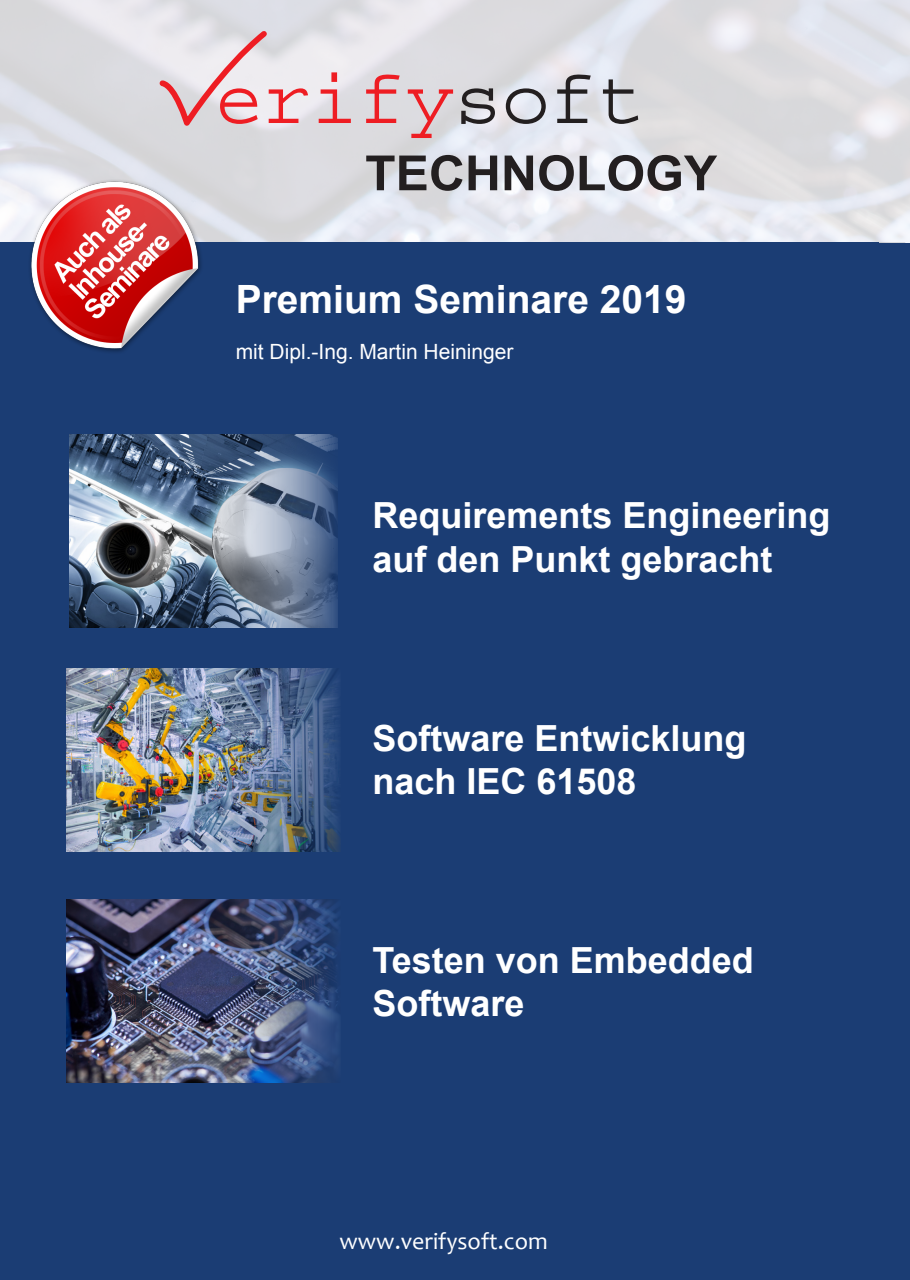
<style>
.page{position:relative;width:910px;height:1280px;background:#fff}
.page>*{position:absolute;margin:0;border:0;box-sizing:border-box;transform-origin:0 0}
.basic_without_line_a{font:700 39px "Arial";color:#fff}
.basic_without_line_a-2{font:700 36px/43.2px "Arial";color:#fff}
.t1{font:24px "Candara";color:#fff}
.basic_without_line_a-3{font:21px "Arial";color:#fff}
</style>
<div class="page">
<svg style="left:319px;top:72px;width:32px;height:51px;background:#e6b5bb"></svg>
<svg style="left:366px;top:75px;width:34px;height:48px;background:#e1a0a5"></svg>
<svg style="left:408px;top:89px;width:45px;height:49px;background:#deadb2"></svg>
<svg style="left:461px;top:88px;width:34px;height:36px"></svg>
<svg style="left:506px;top:88px;width:40px;height:36px"></svg>
<svg style="left:557px;top:75px;width:34px;height:48px;background:#a5a5ab"></svg>
<svg style="left:603px;top:79px;width:35px;height:45px;background:#aeaeb3"></svg>
<svg style="left:366px;top:155px;width:96px;height:36px;background:#8c8b8e"></svg>
<svg style="left:469px;top:156px;width:28px;height:34px"></svg>
<svg style="left:505px;top:156px;width:28px;height:34px"></svg>
<svg style="left:539px;top:155px;width:35px;height:36px"></svg>
<svg style="left:580px;top:155px;width:137px;height:36px;background:#97969a"></svg>
<svg style="left:160px;top:31px;width:148px;height:98px;background:#e7cacf"></svg>
<div style="left:0;top:243px;width:910px;height:1035px;background:#1b3d74"></div>
<img style="left:26px;top:173px;width:210px;height:179px">
<img style="left:69px;top:434px;width:268px;height:194px">
<img style="left:66px;top:668px;width:274px;height:183px">
<img style="left:66px;top:899px;width:273px;height:183px">
<div style="left:0;top:1212px;width:910px;height:68px;background:#1b3d74"></div>
<p class="basic_without_line_a" style="left:236px;top:271px;width:452px">Premium Seminare 2019</p>
<p class="basic_without_line_a-3" style="left:236px;top:337px;width:279px">mit Dipl.-Ing. Martin Heininger</p>
<p class="basic_without_line_a-2" style="left:372px;top:495px;width:460px">Requirements Engineering auf den Punkt gebracht</p>
<p class="basic_without_line_a-2" style="left:372px;top:717px;width:376px">Software Entwicklung nach IEC 61508</p>
<p class="basic_without_line_a-2" style="left:372px;top:939px;width:383px">Testen von Embedded<br>Software</p>
<p class="t1" style="left:325px;top:1226px;width:210px">www.verifysoft.com</p>
<p class="t1" style="left:340px;top:1226px;width:210px">www.verifysoft.com</p>
</div>
